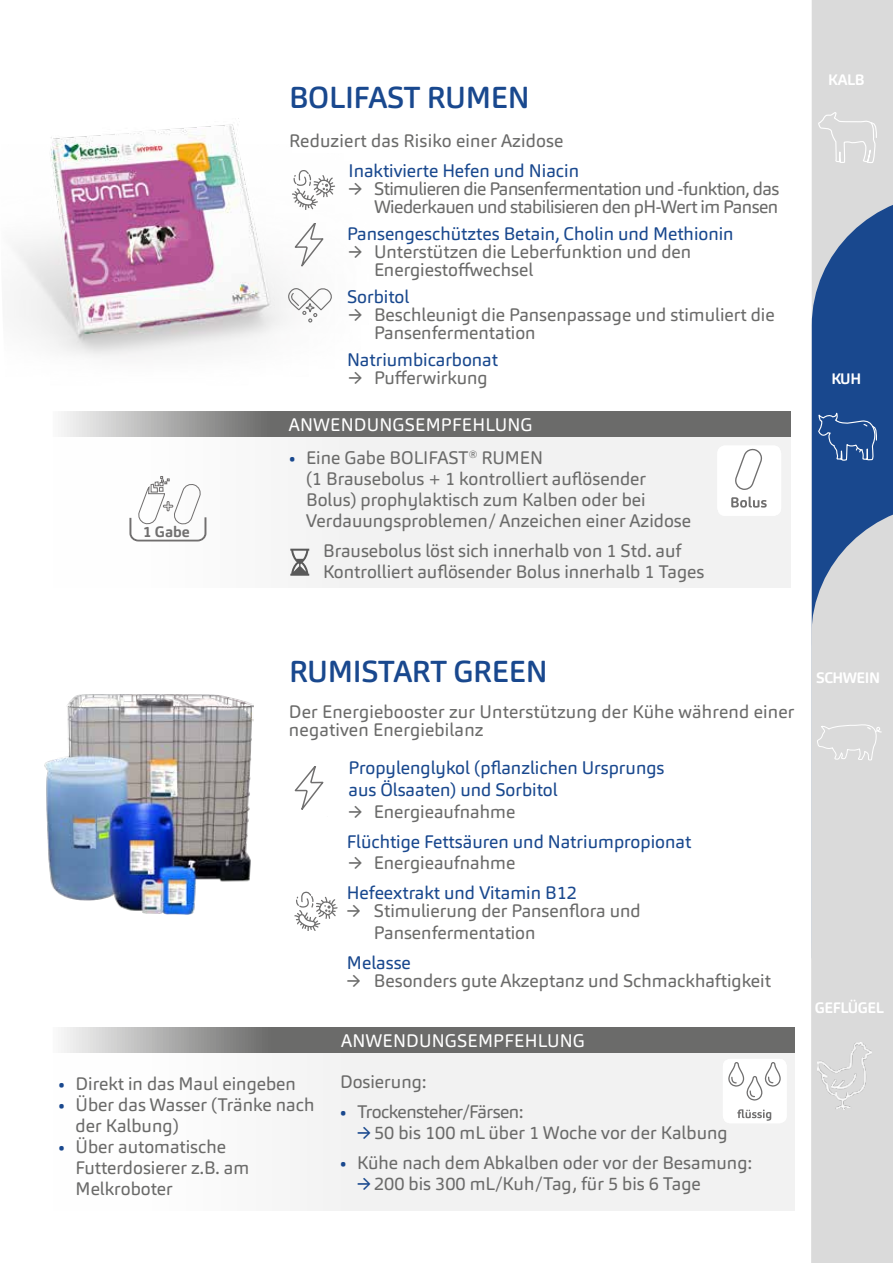
<style>
.page{position:relative;width:893px;height:1263px;background:#fff}
.page>*{position:absolute;margin:0;border:0;box-sizing:border-box;transform-origin:0 0}
.t1{font:500 30px "Carnas";letter-spacing:-.01em;color:#19488e}
.t2{font:18px/21px "Carnas";color:#6b6b6a}
.t3{font:18px/22.5px "Carnas";color:#19488e}
.t4{font:18px/18px "Carnas";letter-spacing:-.03em;color:#6b6b6a;text-align:right}
.t5{font:18px "Carnas";letter-spacing:.01em;color:#fff}
.t6{font:700 15px "Carnas";letter-spacing:-.03em;color:#fff}
.t7{font:700 15px "Carnas";color:#706f6f}
.s1{color:#19488e}
</style>
<div class="page">
<img style="left:15px;top:118px;width:298px;height:239px">
<svg style="left:291px;top:168px;width:44px;height:41px"></svg>
<img style="left:44px;top:694px;width:210px;height:221px">
<svg style="left:294px;top:891px;width:44px;height:40px"></svg>
<div style="left:53px;top:1028px;width:742px;height:183px;background:#f2f2f2"></div>
<svg style="left:82px;top:1028px;width:713px;height:25px;background:#7b7b7a"></svg>
<svg style="left:294px;top:767px;width:30px;height:43px"></svg>
<svg style="left:723px;top:1059px;width:64px;height:64px"></svg>
<div style="left:53px;top:412px;width:738px;height:175px;background:#f2f2f2"></div>
<svg style="left:64px;top:411px;width:727px;height:26px;background:#7e7e7d"></svg>
<svg style="left:129px;top:476px;width:78px;height:66px"></svg>
<div style="left:812px;top:0;width:81px;height:194px;background:#dadada"></div>
<svg style="left:812px;top:194px;width:81px;height:309px;background:#385f9a"></svg>
<svg style="left:818px;top:111px;width:59px;height:52px;background:#ddd"></svg>
<svg style="left:818px;top:412px;width:59px;height:50px;background:#305a99"></svg>
<svg style="left:811px;top:503px;width:82px;height:318px;background:#bbc3ce"></svg>
<svg style="left:817px;top:721px;width:65px;height:40px;background:#ddd"></svg>
<div style="left:811px;top:821px;width:82px;height:442px;background:#dadada"></div>
<img style="left:817px;top:1042px;width:54px;height:67px">
<svg style="left:290px;top:549px;width:19px;height:27px"></svg>
<svg style="left:717px;top:446px;width:64px;height:70px"></svg>
<svg style="left:294px;top:223px;width:30px;height:47px"></svg>
<svg style="left:285px;top:286px;width:47px;height:36px"></svg>
<p class="t7" style="left:143px;top:522px;width:49px">1 Gabe</p>
<h1 class="t1" style="left:289px;top:79px;width:242px">BOLIFAST RUMEN</h1>
<p class="t2" style="left:289px;top:130px;width:276px">Reduziert das Risiko einer Azidose</p>
<p class="t3" style="left:349px;top:160px;width:232px">Inaktivierte Hefen und Niacin</p>
<p class="t4" style="left:349px;top:180px;width:432px">→ Stimulieren die Pansenfermentation und -funktion, das<br>Wiederkauen und stabilisieren den pH-Wert im Pansen</p>
<p class="t3" style="left:347px;top:223px;width:388px">Pansengeschütztes Betain, Cholin und Methionin</p>
<p class="t2" style="left:374px;top:243px;width:319px;line-height:18px;text-indent:-26px">→ Unterstützen die Leberfunktion und den<br>Energiestoffwechsel</p>
<p class="t3" style="left:347px;top:286px;width:64px">Sorbitol</p>
<p class="t2" style="left:374px;top:306px;width:402px;line-height:18px;text-indent:-26px">→ Beschleunigt die Pansenpassage und stimuliert die<br>Pansenfermentation</p>
<p class="t3" style="left:347px;top:349px;width:152px">Natriumbicarbonat</p>
<p class="t2" style="left:349px;top:367px;width:141px">→ Pufferwirkung</p>
<p class="t5" style="left:289px;top:413px;width:245px">ANWENDUNGSEMPFEHLUNG</p>
<p class="t2" style="left:306px;top:447px;width:386px;text-indent:-17px"><span class="s1">•</span> Eine Gabe BOLIFAST<sup>®</sup> RUMEN<br>(1 Brausebolus + 1 kontrolliert auflösender Bolus) prophylaktisch zum Kalben oder bei Verdauungsproblemen/ Anzeichen einer Azidose</p>
<p class="t2" style="left:323px;top:540px;width:383px">Brausebolus löst sich innerhalb von 1 Std. auf<br>Kontrolliert auflösender Bolus innerhalb 1 Tages</p>
<p class="t6" style="left:828px;top:70px;width:38px">KALB</p>
<p class="t6" style="left:831px;top:369px;width:31px">KUH</p>
<h1 class="t1" style="left:289px;top:653px;width:260px">RUMISTART GREEN</h1>
<p class="t2" style="left:289px;top:703px;width:507px;line-height:18px">Der Energiebooster zur Unterstützung der Kühe während einer negativen Energiebilanz</p>
<p class="t3" style="left:348px;top:756px;width:318px">Propylenglykol (pflanzlichen Ursprungs aus Ölsaaten) und Sorbitol</p>
<p class="t2" style="left:348px;top:801px;width:168px">→ Energieaufnahme</p>
<p class="t3" style="left:347px;top:830px;width:346px">Flüchtige Fettsäuren und Natriumpropionat</p>
<p class="t2" style="left:348px;top:852px;width:168px">→ Energieaufnahme</p>
<p class="t3" style="left:347px;top:882px;width:232px">Hefeextrakt und Vitamin B12</p>
<p class="t2" style="left:374px;top:900px;width:268px;line-height:21.6px;text-indent:-27px">→ Stimulierung der Pansenflora und<br>Pansenfermentation</p>
<p class="t3" style="left:347px;top:951px;width:65px">Melasse</p>
<p class="t2" style="left:347px;top:970px;width:425px">→ Besonders gute Akzeptanz und Schmackhaftigkeit</p>
<p class="t2" style="left:59px;top:1073px;width:239px"><span class="s1">•</span> Direkt in das Maul eingeben</p>
<p class="t2" style="left:76px;top:1094px;width:240px;text-indent:-17px"><span class="s1">•</span> Über das Wasser (Tränke nach der Kalbung)</p>
<p class="t2" style="left:76px;top:1136px;width:175px;text-indent:-17px"><span class="s1">•</span> Über automatische<br>Futterdosierer z.B. am<br>Melkroboter</p>
<p class="t5" style="left:341px;top:1029px;width:245px">ANWENDUNGSEMPFEHLUNG</p>
<p class="t2" style="left:340px;top:1071px;width:88px">Dosierung:</p>
<p class="t4" style="left:340px;top:1102px;width:185px"><span class="s1">•</span> Trockensteher/Färsen:</p>
<p class="t2" style="left:357px;top:1122px;width:372px"><span class="s1">→</span> 50 bis 100 mL über 1 Woche vor der Kalbung</p>
<p class="t2" style="left:340px;top:1152px;width:413px"><span class="s1">•</span> Kühe nach dem Abkalben oder vor der Besamung:</p>
<p class="t2" style="left:357px;top:1173px;width:345px"><span class="s1">→</span> 200 bis 300 mL/Kuh/Tag, für 5 bis 6 Tage</p>
<p class="t6" style="left:816px;top:668px;width:66px">SCHWEIN</p>
<p class="t6" style="left:815px;top:998px;width:71px">GEFLÜGEL</p>
</div>
